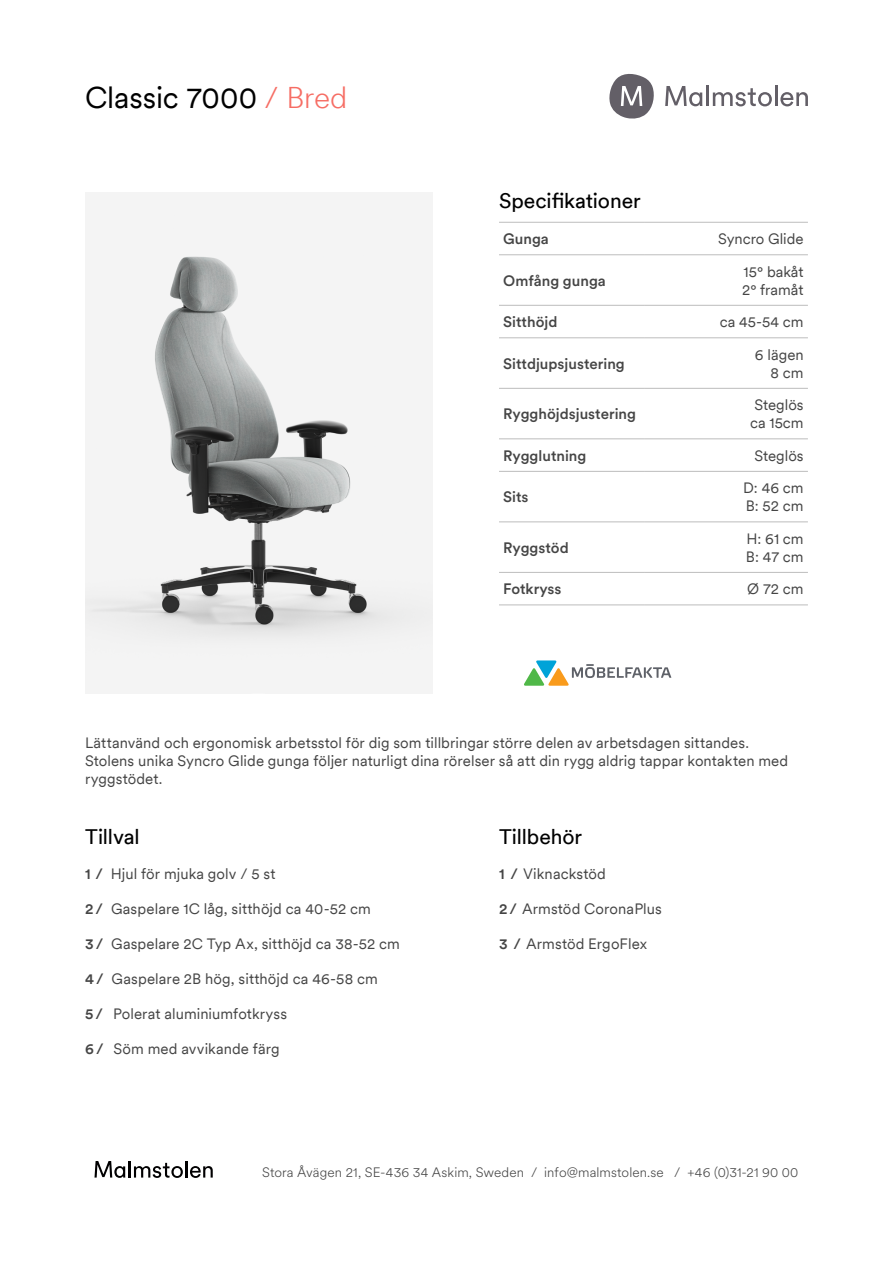
<style>
.page{position:relative;width:893px;height:1263px;background:#fff}
.page>*{position:absolute;margin:0;border:0;box-sizing:border-box;transform-origin:0 0}
.t1{font:30px "Circular XXTT";letter-spacing:-.005em;color:#000}
.t2{font:21px "Circular XXTT";letter-spacing:-.005em;color:#000}
.t3{font:15px/18px "Circular XXTT";letter-spacing:.005em;color:#454545}
.t4{font:500 15px "Circular XX";color:#454545}
.t5{font:300 13.5px "Circular XX";letter-spacing:.01em;color:#454545}
.s1{font-weight:300;color:#f66d64}
.s2{font-weight:500}
</style>
<div class="page">
<img style="left:85px;top:193px;width:347px;height:500px">
<svg style="left:94px;top:1161px;width:119px;height:17px"></svg>
<svg style="left:780px;top:92px;width:28px;height:14px"></svg>
<hr style="left:706px;top:86px;width:3px;height:20px;background:#635f67">
<svg style="left:713px;top:88px;width:59px;height:18px"></svg>
<hr style="left:775px;top:86px;width:2px;height:20px;background:#635f67">
<svg style="left:665px;top:86px;width:37px;height:20px"></svg>
<svg style="left:609px;top:74px;width:45px;height:45px"></svg>
<svg style="left:524px;top:660px;width:147px;height:26px"></svg>
<hr style="left:499px;top:222px;width:146px;height:1px;background:#bdbdbd">
<hr style="left:645px;top:222px;width:163px;height:1px;background:#bdbdbd">
<hr style="left:499px;top:254px;width:146px;height:1px;background:#bdbdbd">
<hr style="left:645px;top:254px;width:163px;height:1px;background:#bdbdbd">
<hr style="left:499px;top:305px;width:146px;height:1px;background:#bdbdbd">
<hr style="left:645px;top:305px;width:163px;height:1px;background:#bdbdbd">
<hr style="left:499px;top:338px;width:146px;height:1px;background:#bdbdbd">
<hr style="left:645px;top:338px;width:163px;height:1px;background:#bdbdbd">
<hr style="left:499px;top:388px;width:146px;height:1px;background:#bdbdbd">
<hr style="left:645px;top:388px;width:163px;height:1px;background:#bdbdbd">
<hr style="left:499px;top:439px;width:146px;height:1px;background:#bdbdbd">
<hr style="left:645px;top:439px;width:163px;height:1px;background:#bdbdbd">
<hr style="left:499px;top:471px;width:146px;height:1px;background:#bdbdbd">
<hr style="left:645px;top:471px;width:163px;height:1px;background:#bdbdbd">
<hr style="left:499px;top:522px;width:146px;height:1px;background:#bdbdbd">
<hr style="left:645px;top:522px;width:163px;height:1px;background:#bdbdbd">
<hr style="left:499px;top:572px;width:146px;height:1px;background:#bdbdbd">
<hr style="left:645px;top:572px;width:163px;height:1px;background:#bdbdbd">
<hr style="left:499px;top:605px;width:146px;height:1px;background:#bdbdbd">
<hr style="left:645px;top:605px;width:163px;height:1px;background:#bdbdbd">
<h1 class="t1" style="left:85px;top:77px;width:264px">Classic 7000 <span class="s1">/ Bred</span></h1>
<h2 class="t2" style="left:499px;top:187px;width:143px">Specifikationer</h2>
<p class="t4" style="left:503px;top:229px;width:47px">Gunga</p>
<p class="t3" style="left:718px;top:229px;width:87px">Syncro Glide</p>
<p class="t4" style="left:503px;top:270px;width:104px">Omfång gunga</p>
<p class="t3" style="left:742px;top:262px;width:63px">15° bakåt<br>2° framåt</p>
<p class="t4" style="left:503px;top:312px;width:56px">Sitthöjd</p>
<p class="t3" style="left:720px;top:312px;width:85px">ca 45-54 cm</p>
<p class="t4" style="left:503px;top:353px;width:123px">Sittdjupsjustering</p>
<p class="t3" style="left:755px;top:345px;width:50px;text-align:right">6 lägen<br>8 cm</p>
<p class="t4" style="left:503px;top:404px;width:134px">Rygghöjdsjustering</p>
<p class="t3" style="left:750px;top:395px;width:55px">Steglös ca 15cm</p>
<p class="t4" style="left:503px;top:445px;width:85px">Rygglutning</p>
<p class="t3" style="left:754px;top:446px;width:51px">Steglös</p>
<p class="t4" style="left:503px;top:487px;width:27px">Sits</p>
<p class="t3" style="left:743px;top:478px;width:62px">D: 46 cm<br>B: 52 cm</p>
<p class="t4" style="left:503px;top:537px;width:67px">Ryggstöd</p>
<p class="t3" style="left:746px;top:529px;width:59px">H: 61 cm<br>B: 47 cm</p>
<p class="t4" style="left:503px;top:579px;width:60px">Fotkryss</p>
<p class="t3" style="left:747px;top:579px;width:58px">Ø 72 cm</p>
<p class="t3" style="left:85px;top:733px;width:705px">Lättanvänd och ergonomisk arbetsstol för dig som tillbringar större delen av arbetsdagen sittandes.<br>Stolens unika Syncro Glide gunga följer naturligt dina rörelser så att din rygg aldrig tappar kontakten med ryggstödet.</p>
<h2 class="t2" style="left:85px;top:822px;width:56px">Tillval</h2>
<p class="t3" style="left:85px;top:864px;width:192px"><span class="s2">1 /</span> Hjul för mjuka golv / 5 st</p>
<p class="t3" style="left:85px;top:899px;width:287px"><span class="s2">2 /</span> Gaspelare 1C låg, sitthöjd ca 40-52 cm</p>
<p class="t3" style="left:85px;top:934px;width:316px"><span class="s2">3 /</span> Gaspelare 2C Typ Ax, sitthöjd ca 38-52 cm</p>
<p class="t3" style="left:85px;top:969px;width:294px"><span class="s2">4 /</span> Gaspelare 2B hög, sitthöjd ca 46-58 cm</p>
<p class="t3" style="left:85px;top:1004px;width:204px"><span class="s2">5 /</span> Polerat aluminiumfotkryss</p>
<p class="t3" style="left:85px;top:1039px;width:196px"><span class="s2">6 /</span> Söm med avvikande färg</p>
<h2 class="t2" style="left:499px;top:822px;width:85px">Tillbehör</h2>
<p class="t3" style="left:499px;top:864px;width:108px"><span class="s2">1 /</span> Viknackstöd</p>
<p class="t3" style="left:499px;top:899px;width:164px"><span class="s2">2 /</span> Armstöd CoronaPlus</p>
<p class="t3" style="left:499px;top:934px;width:150px"><span class="s2">3 /</span> Armstöd ErgoFlex</p>
<p class="t5" style="left:262px;top:1163px;width:538px">Stora Åvägen 21, SE-436 34 Askim, Sweden / info@malmstolen.se / +46 (0)31-21 90 00</p>
</div>
